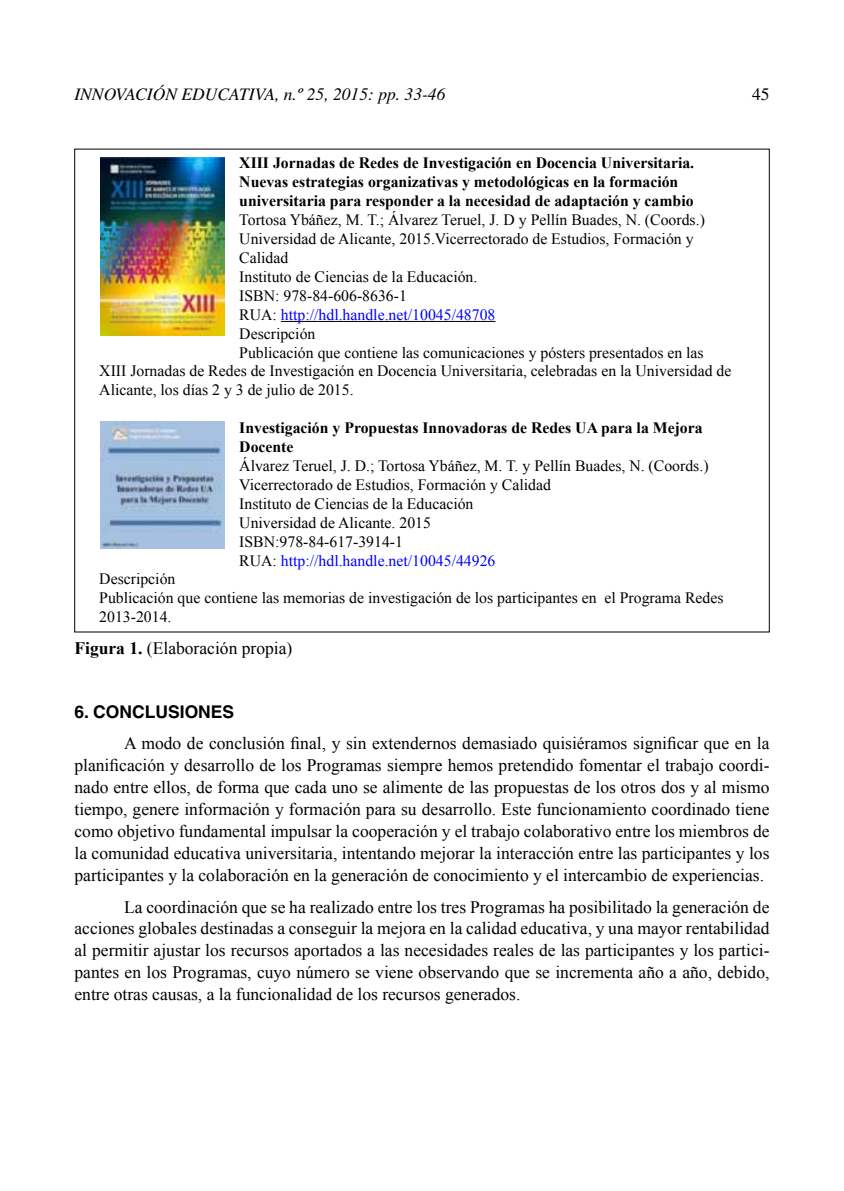
<style>
.page{position:relative;width:844px;height:1191px;background:#fff}
.page>*{position:absolute;margin:0;border:0;box-sizing:border-box;transform-origin:0 0}
.t1{font:17.5px/21.9px "Times New Roman";color:#000;text-align:justify}
.t2{font:italic 17.5px "Times";color:#000}
.t3{font:700 17.5px "Helvetica";color:#000}
.t4{font:17.5px "Times";color:#000}
.t5{font:15.75px/18.9px "Times New Roman";color:#000}
.t6{font:700 15.75px/18.9px "Times New Roman";color:#000}
.t7{font:15.75px "Times New Roman";color:#00f}
.s1{color:#000}
.s2{color:#00f}
.s3{font-weight:700}
</style>
<div class="page">
<hr style="left:281px;top:321px;width:214px;height:1px;background:#000">
<img style="left:100px;top:158px;width:124px;height:177px">
<img style="left:100px;top:422px;width:124px;height:126px">
<p class="t2" style="left:74px;top:85px;width:372px">INNOVACIÓN EDUCATIVA, n.º 25, 2015: pp. 33-46</p>
<p class="t4" style="left:751px;top:84px;width:19px">45</p>
<p class="t6" style="left:239px;top:153px;width:456px">XIII Jornadas de Redes de Investigación en Docencia Universitaria.<br>Nuevas estrategias organizativas y metodológicas en la formación universitaria para responder a la necesidad de adaptación y cambio</p>
<p class="t5" style="left:239px;top:210px;width:467px">Tortosa Ybáñez, M. T.; Álvarez Teruel, J. D y Pellín Buades, N. (Coords.)</p>
<p class="t5" style="left:239px;top:229px;width:455px">Universidad de Alicante, 2015.Vicerrectorado de Estudios, Formación y</p>
<p class="t5" style="left:239px;top:248px;width:50px">Calidad</p>
<p class="t5" style="left:239px;top:267px;width:239px">Instituto de Ciencias de la Educación.</p>
<p class="t5" style="left:239px;top:286px;width:169px">ISBN: 978-84-606-8636-1</p>
<p class="t7" style="left:239px;top:304px;width:257px"><span class="s1">RUA:</span> http://hdl.handle.net/10045/48708</p>
<p class="t5" style="left:239px;top:324px;width:78px">Descripción</p>
<p class="t5" style="left:239px;top:342px;width:466px">Publicación que contiene las comunicaciones y pósters presentados en las</p>
<p class="t5" style="left:99px;top:361px;width:633px">XIII Jornadas de Redes de Investigación en Docencia Universitaria, celebradas en la Universidad de</p>
<p class="t5" style="left:99px;top:380px;width:256px">Alicante, los días 2 y 3 de julio de 2015.</p>
<p class="t6" style="left:239px;top:418px;width:465px">Investigación y Propuestas Innovadoras de Redes UA para la Mejora<br>Docente</p>
<p class="t5" style="left:239px;top:456px;width:470px">Álvarez Teruel, J. D.; Tortosa Ybáñez, M. T. y Pellín Buades, N. (Coords.)<br>Vicerrectorado de Estudios, Formación y Calidad<br>Instituto de Ciencias de la Educación<br>Universidad de Alicante. 2015<br>ISBN:978-84-617-3914-1<br>RUA: <span class="s2">http://hdl.handle.net/10045/44926</span></p>
<p class="t5" style="left:99px;top:569px;width:625px">Descripción<br>Publicación que contiene las memorias de investigación de los participantes en el Programa Redes<br>2013-2014.</p>
<p class="t1" style="left:74px;top:637px;width:219px"><span class="s3">Figura 1.</span> (Elaboración propia)</p>
<p class="t3" style="left:74px;top:701px;width:161px">6. CONCLUSIONES</p>
<p class="t1" style="left:74px;top:732px;width:696px;text-indent:50px">A modo de conclusión final, y sin extendernos demasiado quisiéramos significar que en la planificación y desarrollo de los Programas siempre hemos pretendido fomentar el trabajo coordi&shy;nado entre ellos, de forma que cada uno se alimente de las propuestas de los otros dos y al mismo tiempo, genere información y formación para su desarrollo. Este funcionamiento coordinado tiene como objetivo fundamental impulsar la cooperación y el trabajo colaborativo entre los miembros de la comunidad educativa universitaria, intentando mejorar la interacción entre las participantes y los participantes y la colaboración en la generación de conocimiento y el intercambio de experiencias.</p>
<p class="t1" style="left:74px;top:895px;width:696px;text-indent:50px">La coordinación que se ha realizado entre los tres Programas ha posibilitado la generación de acciones globales destinadas a conseguir la mejora en la calidad educativa, y una mayor rentabilidad al permitir ajustar los recursos aportados a las necesidades reales de las participantes y los partici&shy;pantes en los Programas, cuyo número se viene observando que se incrementa año a año, debido, entre otras causas, a la funcionalidad de los recursos generados.</p>
</div>
